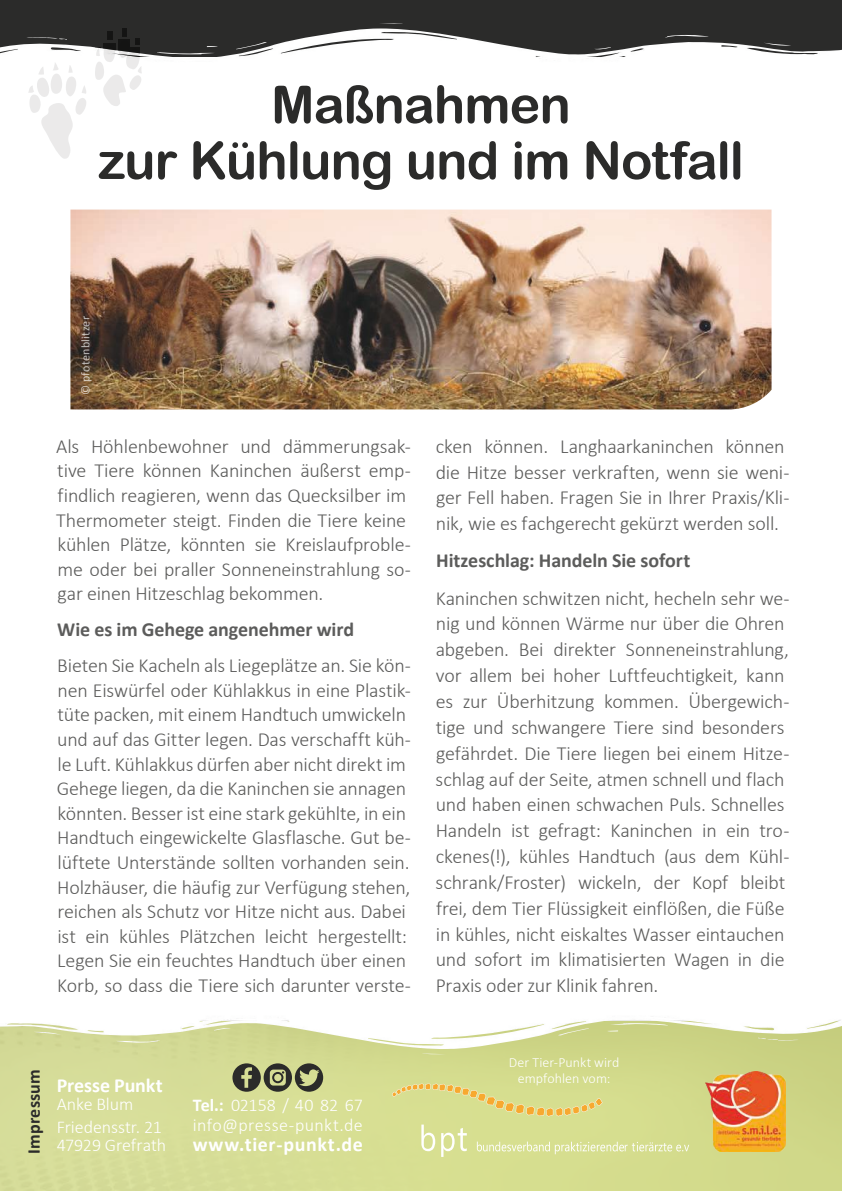
<style>
.page{position:relative;width:842px;height:1191px;background:#fff}
.page>*{position:absolute;margin:0;border:0;box-sizing:border-box;transform-origin:0 0}
.t1{font:52px/56px "Arial Rounded MT Bold";letter-spacing:-.015em;color:#2b2b2a;text-align:center}
.t2{font:300 20px/24.6px "Calibri";letter-spacing:-.01em;color:#5c5c5b}
.t3{font:700 20px "Calibri";letter-spacing:-.005em;color:#5c5c5b}
.t4{font:700 20px "Calibri";letter-spacing:.025em;color:#fff}
.t5{font:700 20px "Calibri";letter-spacing:-.005em;color:#fff}
.t6{font:300 18px/20px "Calibri";letter-spacing:.02em;color:#fff}
.t7{font:300 18px/23.6px "Calibri";color:#fff}
.t8{font:700 18px "Calibri";letter-spacing:.015em;color:#2b2b2a}
.t9{font:300 14px/16px "Calibri";letter-spacing:.005em;color:#fff;text-align:center}
.t10{font:12px "Calibri";letter-spacing:.02em;color:#fff}
.s1{font-weight:700}
</style>
<div class="page">
<img style="left:0;top:1056px;width:842px;height:135px">
<img style="left:0;top:1019px;width:842px;height:37px">
<div style="left:0;top:0;width:842px;height:57px;background:#2b2b2a"></div>
<img style="left:0;top:23px;width:842px;height:34px">
<img style="left:706px;top:1071px;width:79px;height:80px">
<svg style="left:477px;top:1141px;width:214px;height:13px;background:#dde3a3"></svg>
<svg style="left:421px;top:1124px;width:14px;height:27px"></svg>
<svg style="left:441px;top:1127px;width:26px;height:30px"></svg>
<svg style="left:392px;top:1083px;width:211px;height:33px;background:#dcd887"></svg>
<svg style="left:232px;top:1063px;width:91px;height:28px;background:#797c5a"></svg>
<svg style="left:28px;top:63px;width:58px;height:96px"></svg>
<svg style="left:95px;top:28px;width:47px;height:78px"></svg>
<img style="left:70px;top:209px;width:701px;height:200px">
<h1 class="t1" style="left:98px;top:76px;width:647px">Maßnahmen<br>zur Kühlung und im Notfall</h1>
<p class="t10" style="left:77px;top:395px;width:80px;rotate:-90deg">© pfotenblitzer</p>
<p class="t2" style="left:56px;top:434px;width:356px">Als Höhlenbewohner und dämmerungsak&shy;tive Tiere können Kaninchen äußerst emp&shy;findlich reagieren, wenn das Quecksilber im Thermometer steigt. Finden die Tiere keine kühlen Plätze, könnten sie Kreislaufproble&shy;me oder bei praller Sonneneinstrahlung so&shy;gar einen Hitzeschlag bekommen.</p>
<p class="t3" style="left:57px;top:615px;width:298px">Wie es im Gehege angenehmer wird</p>
<p class="t2" style="left:57px;top:653px;width:356px">Bieten Sie Kacheln als Liegeplätze an. Sie kön&shy;nen Eiswürfel oder Kühlakkus in eine Plastik&shy;tüte packen, mit einem Handtuch umwickeln und auf das Gitter legen. Das verschafft küh&shy;le Luft. Kühlakkus dürfen aber nicht direkt im Gehege liegen, da die Kaninchen sie annagen könnten. Besser ist eine stark gekühlte, in ein Handtuch eingewickelte Glasflasche. Gut be&shy;lüftete Unterstände sollten vorhanden sein.<br>Holzhäuser, die häufig zur Verfügung stehen, reichen als Schutz vor Hitze nicht aus. Dabei ist ein kühles Plätzchen leicht hergestellt:<br>Legen Sie ein feuchtes Handtuch über einen Korb, so dass die Tiere sich darunter verste-</p>
<p class="t8" style="left:21px;top:1154px;width:87px;rotate:-90deg">Impressum</p>
<p class="t5" style="left:57px;top:1070px;width:108px">Presse Punkt</p>
<p class="t7" style="left:57px;top:1091px;width:107px">Anke Blum<br>Friedensstr. 21</p>
<p class="t7" style="left:57px;top:1133px;width:111px">47929 Grefrath</p>
<p class="t6" style="left:193px;top:1095px;width:172px"><span class="s1">Tel.:</span> 02158 / 40 82 67 info@presse-punkt.de</p>
<p class="t4" style="left:193px;top:1130px;width:172px">www.tier-punkt.de</p>
<p class="t2" style="left:436px;top:433px;width:355px;line-height:25.8px">cken können. Langhaarkaninchen können die Hitze besser verkraften, wenn sie weni&shy;ger Fell haben. Fragen Sie in Ihrer Praxis/Kli&shy;nik, wie es fachgerecht gekürzt werden soll.</p>
<p class="t3" style="left:436px;top:546px;width:256px">Hitzeschlag: Handeln Sie sofort</p>
<p class="t2" style="left:436px;top:585px;width:355px;line-height:25.8px">Kaninchen schwitzen nicht, hecheln sehr we&shy;nig und können Wärme nur über die Ohren abgeben. Bei direkter Sonneneinstrahlung, vor allem bei hoher Luftfeuchtigkeit, kann es zur Überhitzung kommen. Übergewich&shy;tige und schwangere Tiere sind besonders gefährdet. Die Tiere liegen bei einem Hitze&shy;schlag auf der Seite, atmen schnell und flach und haben einen schwachen Puls. Schnelles Handeln ist gefragt: Kaninchen in ein tro&shy;ckenes(!), kühles Handtuch (aus dem Kühl&shy;schrank/Froster) wickeln, der Kopf bleibt frei, dem Tier Flüssigkeit einflößen, die Füße in kühles, nicht eiskaltes Wasser eintauchen und sofort im klimatisierten Wagen in die Praxis oder zur Klinik fahren.</p>
<p class="t9" style="left:509px;top:1054px;width:112px">Der Tier-Punkt wird empfohlen vom:</p>
</div>
